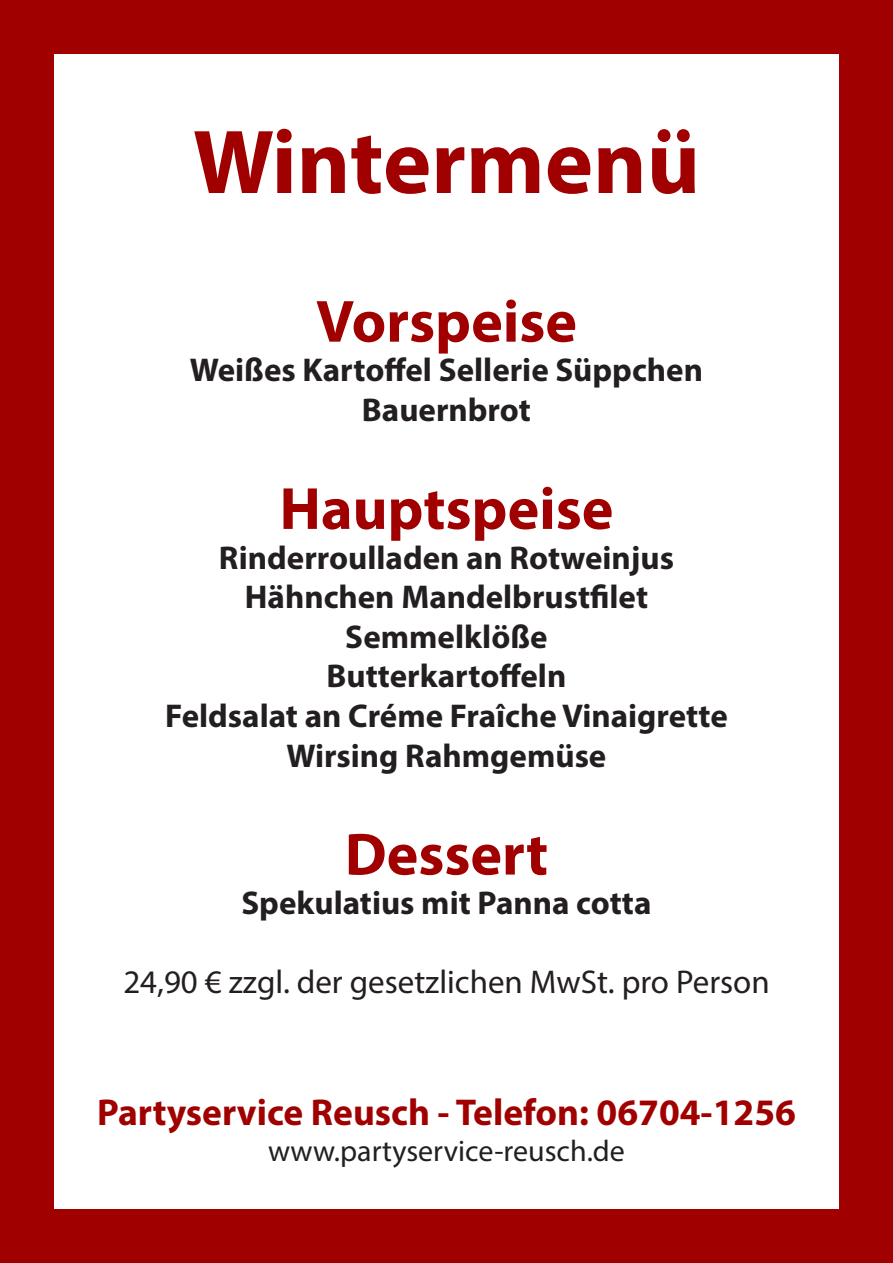
<style>
.page{position:relative;width:893px;height:1263px;background:#a00000}
.page>*{position:absolute;margin:0;border:0;box-sizing:border-box;transform-origin:0 0}
.t1{font:700 91.5px "Myriad Pro";color:#a00000}
.t2{font:700 60px "Myriad Pro";color:#a00000}
.t3{font:700 37.5px "Myriad Pro";color:#a00000}
.t4{font:700 33px/39.6px "Myriad Pro";color:#231f20;text-align:center}
.t5{font:33px "Myriad Pro";color:#231f20}
.t6{font:30px "Myriad Pro";color:#231f20}
</style>
<div class="page">
<div style="left:54px;top:54px;width:785px;height:1155px;background:#fff"></div>
<h1 class="t1" style="left:193px;top:102px;width:509px">Wintermenü</h1>
<h2 class="t2" style="left:316px;top:282px;width:262px">Vorspeise</h2>
<p class="t4" style="left:190px;top:349px;width:515px">Weißes Kartoffel Sellerie Süppchen<br>Bauernbrot</p>
<h2 class="t2" style="left:280px;top:470px;width:335px">Hauptspeise</h2>
<p class="t4" style="left:165px;top:536px;width:564px">Rinderroulladen an Rotweinjus<br>Hähnchen Mandelbrustfilet<br>Semmelklöße<br>Butterkartoffeln<br>Feldsalat an Créme Fraîche Vinaigrette<br>Wirsing Rahmgemüse</p>
<h2 class="t2" style="left:345px;top:815px;width:205px">Dessert</h2>
<p class="t4" style="left:241px;top:882px;width:411px">Spekulatius mit Panna cotta</p>
<p class="t5" style="left:123px;top:962px;width:648px">24,90 € zzgl. der gesetzlichen MwSt. pro Person</p>
<p class="t3" style="left:97px;top:1088px;width:700px">Partyservice Reusch - Telefon: 06704-1256</p>
<p class="t6" style="left:268px;top:1132px;width:358px">www.partyservice-reusch.de</p>
</div>
